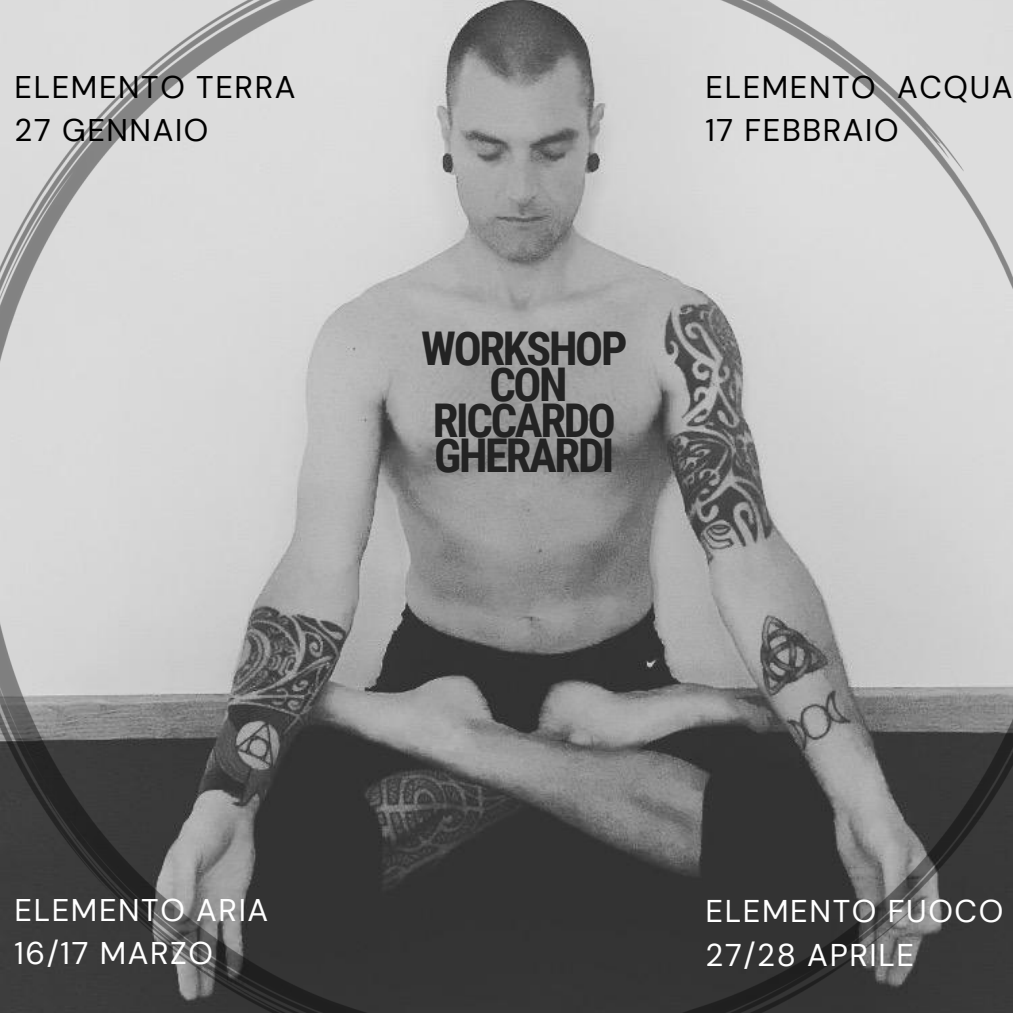
<style>
.page{position:relative;width:1013px;height:1013px;background:#fff}
.page>*{position:absolute;margin:0;border:0;box-sizing:border-box;transform-origin:0 0}
.t1{font:700 46.5px/35.6px "Roboto Condensed";letter-spacing:-.05em;color:#232323}
.t2{font:31.38px "DM Sans";letter-spacing:.05em;color:#fff}
.t3{font:31.25px/43.1px "DM Sans";letter-spacing:.05em;color:#000}
.t4{font:31.25px "DM Sans";letter-spacing:.05em;color:#fff}
</style>
<div class="page">
<img style="left:0;top:0;width:1012px;height:1012px">
<p class="t3" style="left:15px;top:66px;width:282px">ELEMENTO TERRA</p>
<p class="t3" style="left:15px;top:109px;width:195px">27 GENNAIO</p>
<p class="t1" style="left:421px;top:331px;width:208px">WORKSHOP</p>
<p class="t1" style="left:489px;top:367px;width:80px">CON</p>
<p class="t1" style="left:433px;top:403px;width:184px">RICCARDO<br>GHERARDI</p>
<p class="t3" style="left:705px;top:66px;width:308px">ELEMENTO ACQUA<br>17 FEBBRAIO</p>
<p class="t4" style="left:15px;top:890px;width:255px">ELEMENTO ARIA</p>
<p class="t4" style="left:15px;top:933px;width:200px">16/17 MARZO</p>
<p class="t2" style="left:705px;top:891px;width:299px">ELEMENTO FUOCO</p>
<p class="t2" style="left:705px;top:934px;width:210px">27/28 APRILE</p>
</div>
